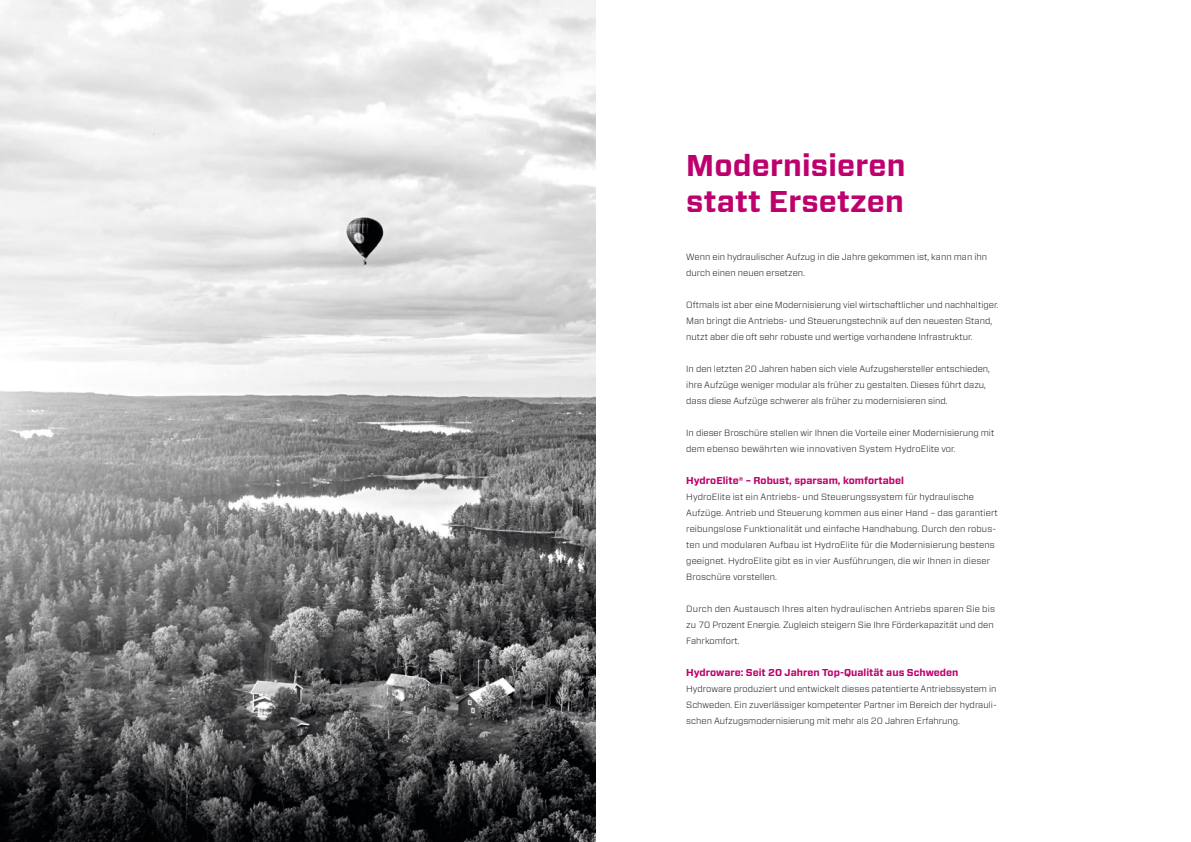
<style>
.page{position:relative;width:1191px;height:842px;background:#fff}
.page>*{position:absolute;margin:0;border:0;box-sizing:border-box;transform-origin:0 0}
.t1{font:700 30px/36px "Forza";letter-spacing:.005em;color:#bd006d}
.t2{font:700 10px "Forza";color:#bd006d}
.t3{font:300 9px/16px "Forza";color:#000}
</style>
<div class="page">
<img style="left:0;top:0;width:595px;height:842px">
<h1 class="t1" style="left:686px;top:148px;width:221px">Modernisieren statt Ersetzen</h1>
<p class="t3" style="left:686px;top:249px;width:302px">Wenn ein hydraulischer Aufzug in die Jahre gekommen ist, kann man ihn durch einen neuen ersetzen.</p>
<p class="t3" style="left:686px;top:297px;width:314px">Oftmals ist aber eine Modernisierung viel wirtschaftlicher und nachhaltiger.<br>Man bringt die Antriebs- und Steuerungstechnik auf den neuesten Stand, nutzt aber die oft sehr robuste und wertige vorhandene Infrastruktur.</p>
<p class="t3" style="left:686px;top:361px;width:305px">In den letzten 20 Jahren haben sich viele Aufzugshersteller entschieden, ihre Aufzüge weniger modular als früher zu gestalten. Dieses führt dazu, dass diese Aufzüge schwerer als früher zu modernisieren sind.</p>
<p class="t3" style="left:686px;top:425px;width:310px">In dieser Broschüre stellen wir Ihnen die Vorteile einer Modernisierung mit dem ebenso bewährten wie innovativen System HydroElite vor.</p>
<p class="t2" style="left:686px;top:474px;width:219px">HydroElite® – Robust, sparsam, komfortabel</p>
<p class="t3" style="left:686px;top:489px;width:313px">HydroElite ist ein Antriebs- und Steuerungssystem für hydraulische Aufzüge. Antrieb und Steuerung kommen aus einer Hand – das garantiert reibungslose Funktionalität und einfache Handhabung. Durch den robus&shy;ten und modularen Aufbau ist HydroElite für die Modernisierung bestens geeignet. HydroElite gibt es in vier Ausführungen, die wir Ihnen in dieser Broschüre vorstellen.</p>
<p class="t3" style="left:686px;top:601px;width:310px">Durch den Austausch Ihres alten hydraulischen Antriebs sparen Sie bis zu 70 Prozent Energie. Zugleich steigern Sie Ihre Förderkapazität und den<br>Fahrkomfort.</p>
<p class="t2" style="left:686px;top:666px;width:274px">Hydroware: Seit 20 Jahren Top-Qualität aus Schweden</p>
<p class="t3" style="left:686px;top:681px;width:312px;text-align:justify">Hydroware produziert und entwickelt dieses patentierte Antriebssystem in Schweden. Ein zuverlässiger kompetenter Partner im Bereich der hydrauli&shy;schen Aufzugsmodernisierung mit mehr als 20 Jahren Erfahrung.</p>
</div>
